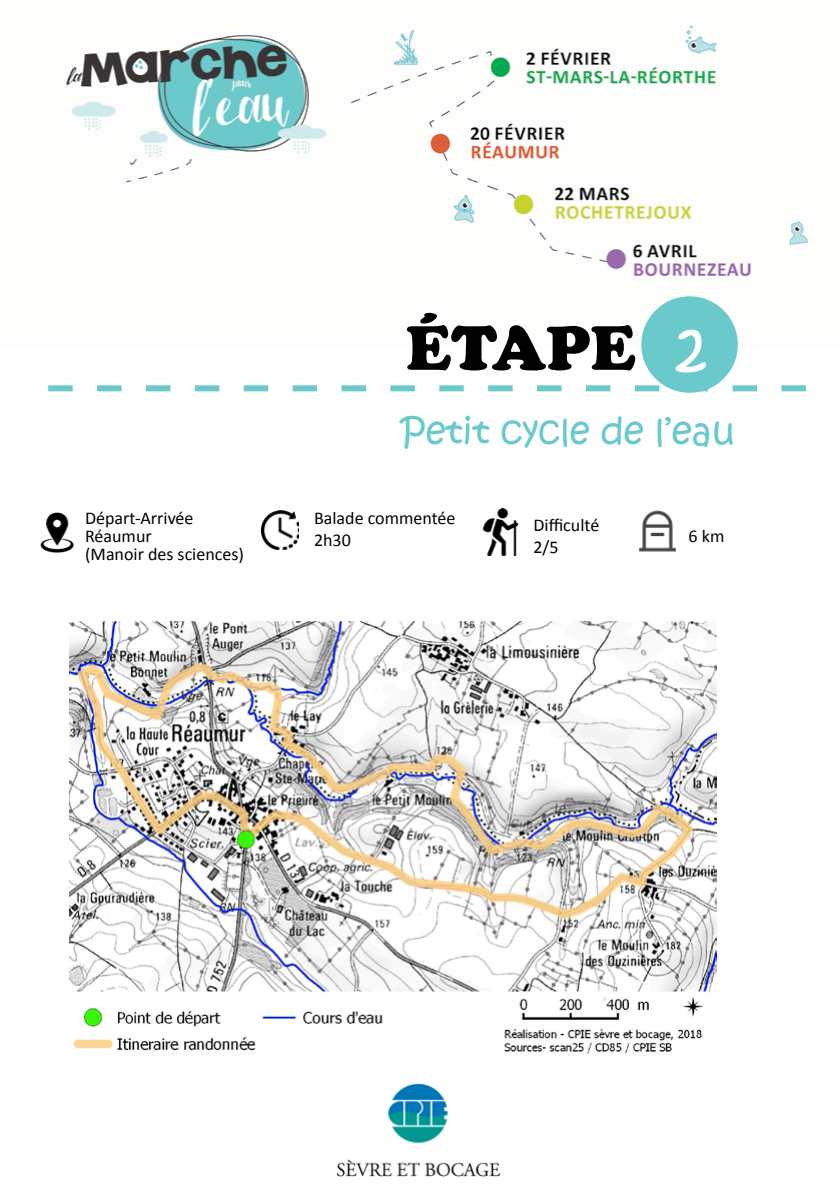
<style>
.page{position:relative;width:840px;height:1191px;background:#fff}
.page>*{position:absolute;margin:0;border:0;box-sizing:border-box;transform-origin:0 0}
.t1{font:62px "Cooper Black Std";color:#000}
.t2{font:62px "Kristen ITC";color:#fff}
.t3{font:36px "Kristen ITC";color:#6ac9cb}
.t4{font:18px/21.6px "Calibri";color:#000}
</style>
<div class="page">
<img style="left:66px;top:25px;width:743px;height:322px">
<img style="left:69px;top:616px;width:647px;height:438px">
<img style="left:482px;top:508px;width:37px;height:48px">
<img style="left:262px;top:510px;width:36px;height:39px">
<img style="left:40px;top:512px;width:34px;height:41px">
<img style="left:336px;top:1083px;width:165px;height:94px">
<img style="left:639px;top:510px;width:37px;height:42px">
<svg style="left:48px;top:385px;width:757px;height:6px"></svg>
<div style="left:641px;top:296px;width:96px;height:97px;background:#6ac9cb;border-radius:50%"></div>
<p class="t4" style="left:85px;top:509px;width:160px;line-height:18px">Départ-Arrivée<br>Réaumur<br>(Manoir des sciences)</p>
<h1 class="t1" style="left:406px;top:311px;width:231px">ÉTAPE</h1>
<h1 class="t2" style="left:675px;top:308px;width:32px">2</h1>
<h2 class="t3" style="left:400px;top:408px;width:336px">Petit cycle de l’eau</h2>
<p class="t4" style="left:314px;top:507px;width:143px">Balade commentée<br>2h30</p>
<p class="t4" style="left:533px;top:515px;width:67px">Difficulté<br>2/5</p>
<p class="t4" style="left:688px;top:525px;width:37px">6 km</p>
</div>
